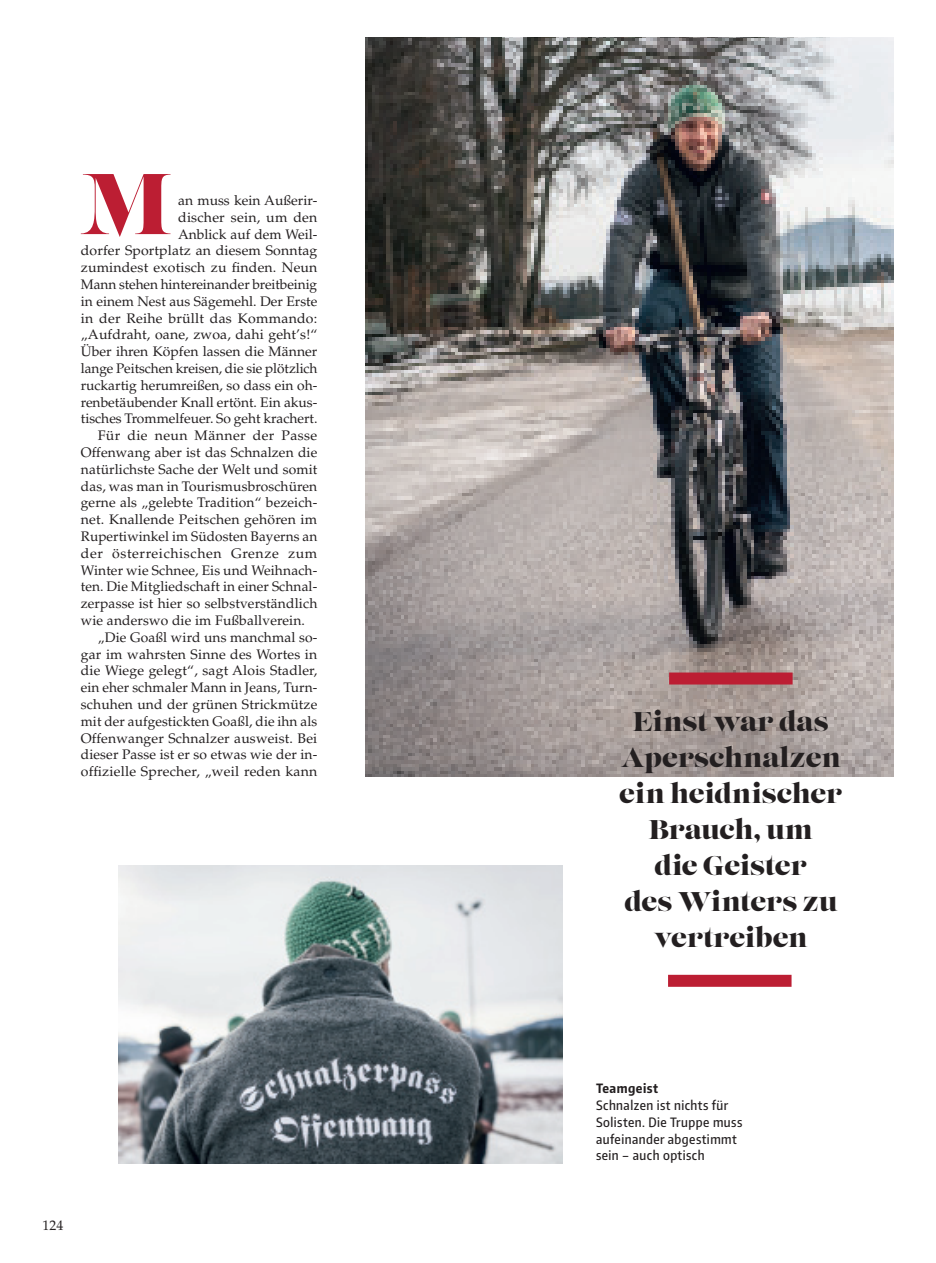
<style>
.page{position:relative;width:936px;height:1263px;background:#fff}
.page>*{position:absolute;margin:0;border:0;box-sizing:border-box;transform-origin:0 0}
.Initial_1{font:85.8px "Lust";color:#bc1e33}
.Zitat_1{font:27px/36px "Lust";color:#231f20;text-align:center}
.Initial_1-2{font:13.8px/16.8px "Palatino LT Std";letter-spacing:.005em;color:#231f20;text-align:justify}
.Bildunterschrift_1_n{font:500 12.75px/16.8px "Encode Sans Condensed";letter-spacing:.035em;color:#231f20}
.Bildunterschrift_1_n-2{font:700 12.75px "Encode Sans Condensed";letter-spacing:.035em;color:#231f20}
</style>
<div class="page">
<img style="left:119px;top:865px;width:444px;height:298px">
<img style="left:366px;top:37px;width:527px;height:739px">
<div style="left:669px;top:672px;width:123px;height:12px;background:#bc1e33"></div>
<div style="left:668px;top:975px;width:123px;height:12px;background:#bc1e33"></div>
<p class="Initial_1" style="left:80px;top:152px;width:92px">M</p>
<p class="Initial_1-2" style="left:81px;top:192px;width:238px;text-align:right">an muss kein Außerir-<br>discher sein, um den<br>Anblick auf dem Weil-<br>dorfer Sportplatz an diesem Sonntag zumindest exotisch zu finden. Neun Mann stehen hintereinander breitbeinig in einem Nest aus Sägemehl. Der Erste in der Reihe brüllt das Kommando: „Aufdraht, oane, zwoa, dahi geht’s!“ Über ihren Köpfen lassen die Männer lange Peitschen kreisen, die sie plötzlich ruckartig herumreißen, so dass ein oh&shy;renbetäubender Knall ertönt. Ein akus&shy;tisches Trommelfeuer. So geht krachert.</p>
<p class="Initial_1-2" style="left:81px;top:427px;width:238px;text-indent:17px">Für die neun Männer der Passe Offenwang aber ist das Schnalzen die natürlichste Sache der Welt und somit das, was man in Tourismusbroschüren gerne als „gelebte Tradition“ bezeich&shy;net. Knallende Peitschen gehören im Rupertiwinkel im Südosten Bayerns an der österreichischen Grenze zum Winter wie Schnee, Eis und Weihnach&shy;ten. Die Mitgliedschaft in einer Schnal&shy;zerpasse ist hier so selbstverständlich wie anderswo die im Fußballverein.</p>
<p class="Initial_1-2" style="left:81px;top:629px;width:238px;text-indent:17px">„Die Goaßl wird uns manchmal so&shy;gar im wahrsten Sinne des Wortes in die Wiege gelegt“, sagt Alois Stadler, ein eher schmaler Mann in Jeans, Turn&shy;schuhen und der grünen Strickmütze mit der aufgestickten Goaßl, die ihn als Offenwanger Schnalzer ausweist. Bei dieser Passe ist er so etwas wie der in&shy;offizielle Sprecher, „weil reden kann</p>
<p class="Initial_1-2" style="left:43px;top:1217px;width:22px">124</p>
<p class="Zitat_1" style="left:619px;top:705px;width:225px">Einst war das<br>Aperschnalzen ein heidnischer<br>Brauch, um<br>die Geister<br>des Winters zu vertreiben</p>
<p class="Bildunterschrift_1_n-2" style="left:596px;top:1080px;width:63px">Teamgeist</p>
<p class="Bildunterschrift_1_n" style="left:596px;top:1096px;width:148px">Schnalzen ist nichts für<br>Solisten. Die Truppe muss aufeinander abgestimmt sein – auch optisch</p>
</div>
